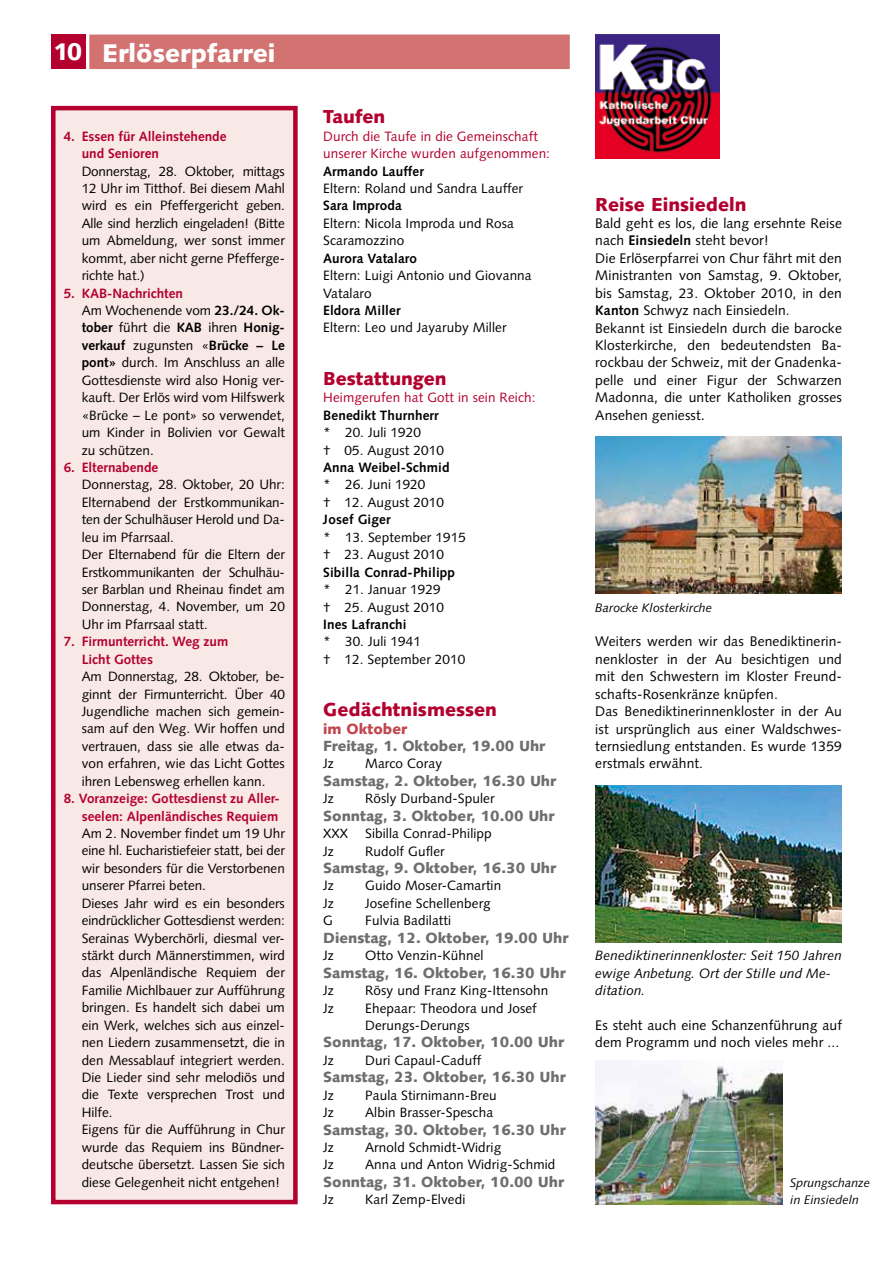
<style>
.page{position:relative;width:893px;height:1263px;background:#fff}
.page>*{position:absolute;margin:0;border:0;box-sizing:border-box;transform-origin:0 0}
.t1{font:900 25.5px "Syntax";color:#fff}
.t2{font:900 18.75px "Syntax";color:#b3002e}
.t3{font:900 14.7px "Syntax";color:#6e6e6e}
.t4{font:900 14.7px "Syntax";color:#c2444d}
.t5{font:13.8px/17.4px "Syntax";letter-spacing:.01em;color:#000}
.t6{font:13.5px/17.4px "Syntax";color:#000}
.t7{font:700 13.5px/17.4px "Syntax";color:#b3002e}
.t8{font:13.5px/17.4px "Syntax";letter-spacing:.01em;color:#b3002e}
.t9{font:italic 13.5px/17.4px "Syntax";letter-spacing:.005em;color:#000}
.t10{font:700 13.5px "Syntax";letter-spacing:.01em;color:#000}
.t11{font:italic 12.3px/17.4px "Syntax";letter-spacing:.005em;color:#000}
.s1{font-size:24px}
.s2{font-weight:700;color:#b3002e}
.s3{font-weight:700}
.s4{font-size:13.8px}
.s5{font-size:15px}
</style>
<div class="page">
<div style="left:51px;top:35px;width:34px;height:34px;background:#b3002e"></div>
<div style="left:89px;top:35px;width:481px;height:34px;background:#d27372"></div>
<img style="left:596px;top:35px;width:124px;height:123px">
<img style="left:595px;top:436px;width:247px;height:158px">
<img style="left:595px;top:785px;width:247px;height:158px">
<img style="left:595px;top:1060px;width:188px;height:144px">
<div style="left:51px;top:106px;width:247px;height:1098px;background:#f8e8e6;border:4px solid #b3002e"></div>
<h1 class="t1" style="left:54px;top:38px;width:223px"><span class="s1">10</span> Erlöserpfarrei</h1>
<p class="t7" style="left:82px;top:127px;width:146px;text-indent:-18px">4. Essen für Alleinstehende und Senioren</p>
<p class="t6" style="left:82px;top:162px;width:205px;text-align:justify">Donnerstag, 28. Oktober, mittags 12 Uhr im Titthof. Bei diesem Mahl wird es ein Pfeffergericht geben.<br>Alle sind herzlich eingeladen! (Bitte um Abmeldung, wer sonst immer kommt, aber nicht gerne Pfefferge&shy;richte hat.)</p>
<p class="t6" style="left:82px;top:284px;width:205px;text-indent:-18px"><span class="s2">5. KAB-Nachrichten<br></span>Am Wochenende vom <span class="s3">23./24. Ok&shy;tober</span> führt die <span class="s3">KAB</span> ihren <span class="s3">Honig&shy;verkauf</span> zugunsten «<span class="s3">Brücke – Le pont»</span> durch. Im Anschluss an alle<br>Gottesdienste wird also Honig ver&shy;kauft. Der Erlös wird vom Hilfswerk «Brücke – Le pont» so verwendet, um Kinder in Bolivien vor Gewalt zu schützen.</p>
<p class="t7" style="left:64px;top:459px;width:96px">6. Elternabende</p>
<p class="t6" style="left:82px;top:476px;width:205px">Donnerstag, 28. Oktober, 20 Uhr:<br>Elternabend der Erstkommunikan&shy;ten der Schulhäuser Herold und Da&shy;leu im Pfarrsaal.<br>Der Elternabend für die Eltern der<br>Erstkommunikanten der Schulhäu&shy;ser Barblan und Rheinau findet am<br>Donnerstag, 4. November, um 20<br>Uhr im Pfarrsaal statt.</p>
<p class="t7" style="left:82px;top:633px;width:148px;text-indent:-18px">7. Firmunterricht. Weg zum<br>Licht Gottes</p>
<p class="t6" style="left:82px;top:668px;width:205px;text-align:justify">Am Donnerstag, 28. Oktober, be&shy;ginnt der Firmunterricht. Über 40<br>Jugendliche machen sich gemein&shy;sam auf den Weg. Wir hoffen und vertrauen, dass sie alle etwas da&shy;von erfahren, wie das Licht Gottes ihren Lebensweg erhellen kann.</p>
<p class="t7" style="left:64px;top:790px;width:218px;text-align:right">8. Voranzeige: Gottesdienst zu Aller&shy;seelen: Alpenländisches Requiem</p>
<p class="t6" style="left:82px;top:825px;width:205px">Am 2. November findet um 19 Uhr eine hl. Eucharistiefeier statt, bei der wir besonders für die Verstorbenen unserer Pfarrei beten.<br>Dieses Jahr wird es ein besonders eindrücklicher Gottesdienst werden:<br>Serainas Wyberchörli, diesmal ver&shy;stärkt durch Männerstimmen, wird das Alpenländische Requiem der<br>Familie Michlbauer zur Aufführung bringen. Es handelt sich dabei um ein Werk, welches sich aus einzel&shy;nen Liedern zusammensetzt, die in den Messablauf integriert werden.<br>Die Lieder sind sehr melodiös und die Texte versprechen Trost und<br>Hilfe.<br>Eigens für die Aufführung in Chur wurde das Requiem ins Bündner&shy;deutsche übersetzt. Lassen Sie sich diese Gelegenheit nicht entgehen!</p>
<h2 class="t2" style="left:323px;top:106px;width:64px">Taufen</h2>
<p class="t8" style="left:323px;top:127px;width:228px">Durch die Taufe in die Gemeinschaft unserer Kirche wurden aufgenommen:</p>
<p class="t10" style="left:323px;top:163px;width:102px">Armando Lauffer</p>
<p class="t6" style="left:323px;top:180px;width:201px">Eltern: Roland und Sandra Lauffer</p>
<p class="t10" style="left:323px;top:198px;width:80px">Sara Improda</p>
<p class="t6" style="left:323px;top:215px;width:192px">Eltern: Nicola Improda und Rosa<br>Scaramozzino</p>
<p class="t10" style="left:323px;top:250px;width:95px">Aurora Vatalaro</p>
<p class="t6" style="left:323px;top:267px;width:210px">Eltern: Luigi Antonio und Giovanna<br>Vatalaro</p>
<p class="t10" style="left:323px;top:303px;width:79px">Eldora Miller</p>
<p class="t6" style="left:323px;top:319px;width:185px">Eltern: Leo und Jayaruby Miller</p>
<h2 class="t2" style="left:323px;top:367px;width:125px">Bestattungen</h2>
<p class="t8" style="left:323px;top:389px;width:214px">Heimgerufen hat Gott in sein Reich:</p>
<p class="t6" style="left:323px;top:406px;width:122px"><span class="s3">Benedikt Thurnherr </span><span class="s4">*</span> 20. Juli 1920<br>† 05. August 2010</p>
<p class="t6" style="left:323px;top:459px;width:128px"><span class="s3">Anna Weibel-Schmid </span><span class="s4">*</span> 26. Juni 1920<br>† 12. August 2010</p>
<p class="t6" style="left:323px;top:511px;width:144px"><span class="s3">Josef Giger<br></span><span class="s4">*</span> 13. September 1915 † 23. August 2010</p>
<p class="t6" style="left:323px;top:563px;width:133px"><span class="s3">Sibilla Conrad-Philipp </span><span class="s4">*</span> 21. Januar 1929<br>† 25. August 2010</p>
<p class="t6" style="left:323px;top:616px;width:144px"><span class="s3">Ines Lafranchi<br></span><span class="s4">*</span> 30. Juli 1941<br>† 12. September 2010</p>
<h2 class="t2" style="left:323px;top:698px;width:175px">Gedächtnismessen</h2>
<p class="t4" style="left:323px;top:720px;width:85px">im Oktober</p>
<p class="t3" style="left:323px;top:737px;width:224px">Freitag, 1. Oktober, 19.00 Uhr</p>
<p class="t6" style="left:323px;top:755px;width:12px">Jz</p>
<p class="t6" style="left:365px;top:755px;width:78px">Marco Coray</p>
<p class="t3" style="left:323px;top:772px;width:234px">Samstag, 2. Oktober, 16.30 Uhr</p>
<p class="t6" style="left:323px;top:790px;width:12px">Jz</p>
<p class="t6" style="left:365px;top:790px;width:131px">Rösly Durband-Spuler</p>
<p class="t3" style="left:323px;top:807px;width:233px">Sonntag, 3. Oktober, 10.00 Uhr</p>
<p class="t6" style="left:323px;top:825px;width:27px">XXX</p>
<p class="t6" style="left:365px;top:825px;width:128px">Sibilla Conrad-Philipp</p>
<p class="t6" style="left:323px;top:842px;width:12px">Jz</p>
<p class="t6" style="left:365px;top:842px;width:81px">Rudolf Gufler</p>
<p class="t3" style="left:323px;top:859px;width:234px">Samstag, 9. Oktober, 16.30 Uhr</p>
<p class="t6" style="left:323px;top:877px;width:12px">Jz</p>
<p class="t6" style="left:365px;top:877px;width:138px">Guido Moser-Camartin</p>
<p class="t6" style="left:323px;top:894px;width:12px">Jz</p>
<p class="t6" style="left:365px;top:894px;width:127px">Josefine Schellenberg</p>
<p class="t6" style="left:323px;top:912px;width:11px">G</p>
<p class="t6" style="left:365px;top:912px;width:88px">Fulvia Badilatti</p>
<p class="t3" style="left:323px;top:929px;width:247px">Dienstag, 12. Oktober, 19.00 Uhr</p>
<p class="t6" style="left:323px;top:947px;width:12px">Jz</p>
<p class="t6" style="left:365px;top:947px;width:120px">Otto Venzin-Kühnel</p>
<p class="t3" style="left:323px;top:964px;width:244px">Samstag, 16. Oktober, 16.30 Uhr</p>
<p class="t6" style="left:323px;top:982px;width:12px">Jz</p>
<p class="t6" style="left:365px;top:982px;width:185px">Rösy und Franz King-Ittensohn</p>
<p class="t6" style="left:323px;top:999px;width:12px">Jz</p>
<p class="t6" style="left:365px;top:999px;width:173px">Ehepaar: Theodora und Josef<br>Derungs-Derungs</p>
<p class="t3" style="left:323px;top:1033px;width:242px">Sonntag, 17. Oktober, 10.00 Uhr</p>
<p class="t6" style="left:323px;top:1051px;width:12px">Jz</p>
<p class="t6" style="left:365px;top:1051px;width:118px">Duri Capaul-Caduff</p>
<p class="t3" style="left:323px;top:1068px;width:244px">Samstag, 23. Oktober, 16.30 Uhr</p>
<p class="t6" style="left:323px;top:1086px;width:12px">Jz</p>
<p class="t6" style="left:365px;top:1086px;width:133px">Paula Stirnimann-Breu</p>
<p class="t6" style="left:323px;top:1104px;width:12px">Jz</p>
<p class="t6" style="left:365px;top:1104px;width:129px">Albin Brasser-Spescha</p>
<p class="t3" style="left:323px;top:1121px;width:244px">Samstag, 30. Oktober, 16.30 Uhr</p>
<p class="t6" style="left:323px;top:1139px;width:12px">Jz</p>
<p class="t6" style="left:365px;top:1139px;width:137px">Arnold Schmidt-Widrig</p>
<p class="t6" style="left:323px;top:1156px;width:12px">Jz</p>
<p class="t6" style="left:365px;top:1156px;width:192px">Anna und Anton Widrig-Schmid</p>
<p class="t3" style="left:323px;top:1173px;width:242px">Sonntag, 31. Oktober, 10.00 Uhr</p>
<p class="t6" style="left:323px;top:1191px;width:12px">Jz</p>
<p class="t6" style="left:365px;top:1191px;width:102px">Karl Zemp-Elvedi</p>
<h2 class="t2" style="left:595px;top:193px;width:153px">Reise Einsiedeln</h2>
<p class="t5" style="left:595px;top:214px;width:248px">Bald geht es los, die lang ersehnte Reise nach <span class="s3">Einsiedeln</span> steht bevor!<br>Die Erlöserpfarrei von Chur fährt mit den Ministranten von Samstag, 9. Oktober, bis Samstag, 23. Oktober 2010, in den <span class="s3">Kanton</span> Schwyz nach Einsiedeln.<br>Bekannt ist Einsiedeln durch die barocke Klosterkirche, den bedeutendsten Ba&shy;rockbau der Schweiz, mit der Gnadenka&shy;pelle und einer Figur der Schwarzen Madonna, die unter Katholiken grosses Ansehen geniesst<span class="s5">.</span></p>
<p class="t11" style="left:595px;top:598px;width:118px">Barocke Klosterkirche</p>
<p class="t5" style="left:595px;top:633px;width:248px">Weiters werden wir das Benediktinerin&shy;nenkloster in der Au besichtigen und mit den Schwestern im Kloster Freund&shy;schafts-Rosenkränze knüpfen.<br>Das Benediktinerinnenkloster in der Au ist ursprünglich aus einer Waldschwes&shy;ternsiedlung entstanden. Es wurde 1359 erstmals erwähnt.</p>
<p class="t9" style="left:595px;top:947px;width:248px">Benediktinerinnenkloster: Seit 150 Jahren ewige Anbetung. Ort der Stille und Me&shy;ditation.</p>
<p class="t5" style="left:595px;top:1016px;width:248px">Es steht auch eine Schanzenführung auf dem Programm und noch vieles mehr ...</p>
<p class="t11" style="left:790px;top:1174px;width:81px">Sprungschanze in Einsiedeln</p>
</div>
